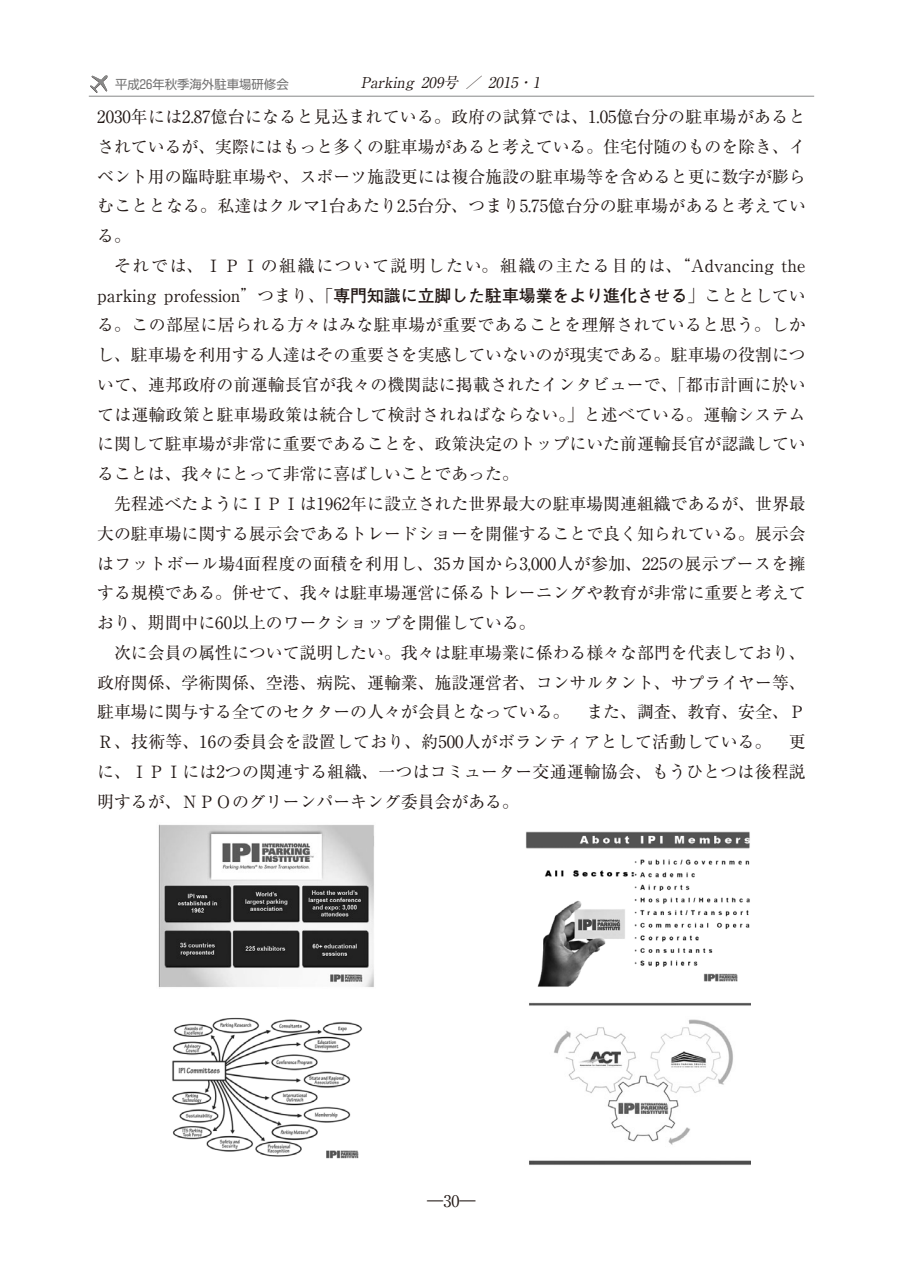
<style>
.page{position:relative;width:903px;height:1275px;background:#fff}
.page>*{position:absolute;margin:0;border:0;box-sizing:border-box;transform-origin:0 0}
.t1{font:16.8px/29.8px "Ryumin Pro";color:#221815;text-align:justify}
.t2{font:16.1px "Ryumin Pro";color:#221815}
.t3{font:italic 14.88px "Ryumin Pro";color:#221815}
.t4{font:12.42px "Shin Go Pro";color:#727171}
.s1{font-family:"Futo Go B101 Pro";font-weight:700}
</style>
<div class="page">
<img style="left:158px;top:824px;width:216px;height:164px">
<img style="left:172px;top:1017px;width:191px;height:142px">
<img style="left:526px;top:831px;width:224px;height:156px">
<img style="left:529px;top:1002px;width:221px;height:163px">
<hr style="left:89px;top:96px;width:725px;height:1px;background:#9fa0a0">
<svg style="left:90px;top:75px;width:18px;height:18px"></svg>
<p class="t4" style="left:115px;top:74px;width:175px">平成26年秋季海外駐車場研修会</p>
<p class="t3" style="left:361px;top:70px;width:185px">Parking 209号 ／ 2015・1</p>
<p class="t1" style="left:97px;top:101px;width:710px">2030年には2.87億台になると見込まれている。政府の試算では、1.05億台分の駐車場があるとされているが、実際にはもっと多くの駐車場があると考えている。住宅付随のものを除き、イベント用の臨時駐車場や、スポーツ施設更には複合施設の駐車場等を含めると更に数字が膨らむこととなる。私達はクルマ1台あたり2.5台分、つまり5.75億台分の駐車場があると考えている。</p>
<p class="t1" style="left:97px;top:250px;width:710px;text-indent:17px">それでは、ＩＰＩの組織について説明したい。組織の主たる目的は、“Advancing the parking profession”つまり、「<span class="s1">専門知識に立脚した駐車場業をより進化させる</span>」こととしている。この部屋に居られる方々はみな駐車場が重要であることを理解されていると思う。しかし、駐車場を利用する人達はその重要さを実感していないのが現実である。駐車場の役割について、連邦政府の前運輸長官が我々の機関誌に掲載されたインタビューで、「都市計画に於いては運輸政策と駐車場政策は統合して検討されねばならない。」と述べている。運輸システムに関して駐車場が非常に重要であることを、政策決定のトップにいた前運輸長官が認識していることは、我々にとって非常に喜ばしいことであった。</p>
<p class="t1" style="left:97px;top:488px;width:710px;text-indent:17px">先程述べたようにＩＰＩは1962年に設立された世界最大の駐車場関連組織であるが、世界最大の駐車場に関する展示会であるトレードショーを開催することで良く知られている。展示会はフットボール場4面程度の面積を利用し、35カ国から3,000人が参加、225の展示ブースを擁する規模である。併せて、我々は駐車場運営に係るトレーニングや教育が非常に重要と考えており、期間中に60以上のワークショップを開催している。</p>
<p class="t1" style="left:97px;top:637px;width:710px;text-indent:17px">次に会員の属性について説明したい。我々は駐車場業に係わる様々な部門を代表しており、政府関係、学術関係、空港、病院、運輸業、施設運営者、コンサルタント、サプライヤー等、駐車場に関与する全てのセクターの人々が会員となっている。　また、調査、教育、安全、ＰＲ、技術等、16の委員会を設置しており、約500人がボランティアとして活動している。　更に、ＩＰＩには2つの関連する組織、一つはコミューター交通運輸協会、もうひとつは後程説明するが、ＮＰＯのグリーンパーキング委員会がある。</p>
<p class="t2" style="left:427px;top:1188px;width:50px">―30―</p>
</div>
